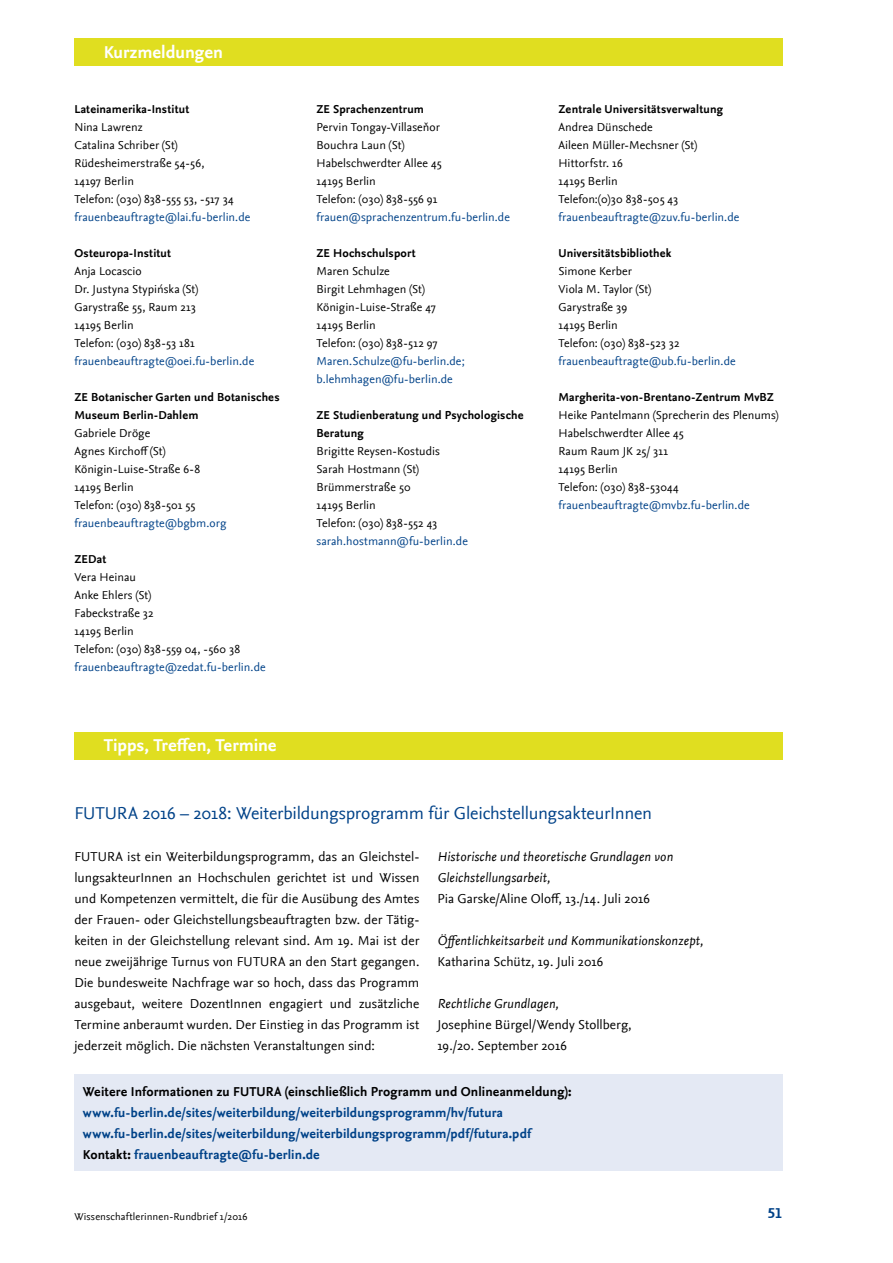
<style>
.page{position:relative;width:893px;height:1263px;background:#fff}
.page>*{position:absolute;margin:0;border:0;box-sizing:border-box;transform-origin:0 0}
.t1{font:18px "Nexus Sans";letter-spacing:-.01em;color:#004288}
.t2{font:700 18px "Nexus Sans";letter-spacing:-.005em;color:#fff}
.t3{font:700 15px "Nexus Sans TF";color:#004288}
.t4{font:13.5px/21px "Nexus Sans";letter-spacing:.005em;color:#000;text-align:justify}
.t5{font:700 13.5px/21px "Nexus Sans";letter-spacing:.01em;color:#004288}
.t6{font:italic 13.5px/21px "Nexus Sans";letter-spacing:.01em;color:#000}
.t7{font:700 13.5px "Nexus Sans";letter-spacing:.005em;color:#000}
.t8{font:12px/18px "Nexus Sans";letter-spacing:.01em;color:#000}
.t9{font:12px/18px "Nexus Sans";letter-spacing:.005em;color:#004288}
.t10{font:700 12px/18px "Nexus Sans";letter-spacing:.01em;color:#000}
.t11{font:10.5px "Nexus Sans";letter-spacing:.01em;color:#000}
.s1{font-family:"Nexus Sans Pro"}
.s2{font-weight:700}
.s3{color:#000}
</style>
<div class="page">
<div style="left:74px;top:38px;width:708px;height:28px;background:#e0de20"></div>
<div style="left:74px;top:732px;width:708px;height:27px;background:#e0de20"></div>
<div style="left:74px;top:1074px;width:708px;height:96px;background:#e4e9f4"></div>
<h1 class="t2" style="left:104px;top:42px;width:121px">Kurzmeldungen</h1>
<p class="t10" style="left:74px;top:100px;width:116px">Lateinamerika-Institut</p>
<p class="t8" style="left:74px;top:118px;width:161px">Nina Lawrenz<br>Catalina Schriber (St)<br>Rüdesheimerstraße 54-56,<br>14197 Berlin<br>Telefon: (030) 838-555 53, -517 34</p>
<p class="t9" style="left:74px;top:208px;width:177px">frauenbeauftragte@lai.fu-berlin.de</p>
<p class="t10" style="left:74px;top:244px;width:98px">Osteuropa-Institut</p>
<p class="t8" style="left:74px;top:262px;width:125px">Anja Locascio<br>Dr. Justyna Stypi<span class="s1">ń</span>ska (St)<br>Garystraße 55, Raum 213<br>14195 Berlin<br>Telefon: (030) 838-53 181</p>
<p class="t9" style="left:74px;top:352px;width:181px">frauenbeauftragte@oei.fu-berlin.de</p>
<p class="t10" style="left:74px;top:388px;width:207px">ZE Botanischer Garten und Botanisches<br>Museum Berlin-Dahlem</p>
<p class="t8" style="left:74px;top:424px;width:127px">Gabriele Dröge<br>Agnes Kirchoff (St)<br>Königin-Luise-Straße 6-8<br>14195 Berlin<br>Telefon: (030) 838-501 55</p>
<p class="t9" style="left:74px;top:514px;width:154px">frauenbeauftragte@bgbm.org</p>
<p class="t10" style="left:74px;top:550px;width:33px">ZEDat</p>
<p class="t8" style="left:74px;top:568px;width:167px">Vera Heinau<br>Anke Ehlers (St)<br>Fabeckstraße 32<br>14195 Berlin<br>Telefon: (030) 838-559 04, -560 38</p>
<p class="t9" style="left:74px;top:658px;width:193px">frauenbeauftragte@zedat.fu-berlin.de</p>
<h1 class="t2" style="left:104px;top:735px;width:174px">Tipps, Treffen, Termine</h1>
<p class="t8" style="left:316px;top:100px;width:127px"><span class="s2">ZE Sprachenzentrum<br></span>Pervin Tongay-Villase<span class="s1">ň</span>or<br>Bouchra Laun (St)<br>Habelschwerdter Allee 45<br>14195 Berlin<br>Telefon: (030) 838-556 91</p>
<p class="t9" style="left:316px;top:208px;width:195px">frauen@sprachenzentrum.fu-berlin.de</p>
<p class="t10" style="left:316px;top:244px;width:101px">ZE Hochschulsport</p>
<p class="t8" style="left:316px;top:262px;width:123px">Maren Schulze<br>Birgit Lehmhagen (St)<br>Königin-Luise-Straße 47<br>14195 Berlin<br>Telefon: (030) 838-512 97</p>
<p class="t9" style="left:316px;top:352px;width:150px">Maren.Schulze@fu-berlin.de; b.lehmhagen@fu-berlin.de</p>
<p class="t10" style="left:316px;top:406px;width:209px">ZE Studienberatung und Psychologische<br>Beratung</p>
<p class="t8" style="left:316px;top:442px;width:125px">Brigitte Reysen-Kostudis<br>Sarah Hostmann (St)<br>Brümmerstraße 50<br>14195 Berlin<br>Telefon: (030) 838-552 43</p>
<p class="t9" style="left:316px;top:532px;width:153px">sarah.hostmann@fu-berlin.de</p>
<p class="t10" style="left:558px;top:100px;width:166px">Zentrale Universitätsverwaltung</p>
<p class="t8" style="left:558px;top:118px;width:140px">Andrea Dünschede<br>Aileen Müller-Mechsner (St)<br>Hittorfstr. 16<br>14195 Berlin<br>Telefon:(0)30 838-505 43</p>
<p class="t9" style="left:558px;top:208px;width:182px">frauenbeauftragte@zuv.fu-berlin.de</p>
<p class="t10" style="left:558px;top:244px;width:115px">Universitätsbibliothek</p>
<p class="t8" style="left:558px;top:262px;width:123px">Simone Kerber<br>Viola M. Taylor (St)<br>Garystraße 39<br>14195 Berlin<br>Telefon: (030) 838-523 32</p>
<p class="t9" style="left:558px;top:352px;width:179px">frauenbeauftragte@ub.fu-berlin.de</p>
<p class="t10" style="left:558px;top:388px;width:217px">Margherita-von-Brentano-Zentrum MvBZ</p>
<p class="t8" style="left:558px;top:406px;width:222px">Heike Pantelmann (Sprecherin des Plenums)<br>Habelschwerdter Allee 45<br>Raum Raum JK 25/ 311<br>14195 Berlin<br>Telefon: (030) 838-53044</p>
<p class="t9" style="left:558px;top:496px;width:193px">frauenbeauftragte@mvbz.fu-berlin.de</p>
<h1 class="t1" style="left:74px;top:803px;width:579px">FUTURA 2016 – 2018: Weiterbildungsprogramm für GleichstellungsakteurInnen</h1>
<p class="t4" style="left:74px;top:846px;width:347px">FUTURA ist ein Weiterbildungsprogramm, das an Gleichstel&shy;lungsakteurInnen an Hochschulen gerichtet ist und Wissen und Kompetenzen vermittelt, die für die Ausübung des Amtes der Frauen- oder Gleichstellungsbeauftragten bzw. der Tätig&shy;keiten in der Gleichstellung relevant sind. Am 19. Mai ist der neue zweijährige Turnus von FUTURA an den Start gegangen.<br>Die bundesweite Nachfrage war so hoch, dass das Programm ausgebaut, weitere DozentInnen engagiert und zusätzliche Termine anberaumt wurden. Der Einstieg in das Programm ist jederzeit möglich. Die nächsten Veranstaltungen sind:</p>
<p class="t6" style="left:437px;top:846px;width:237px">Historische und theoretische Grundlagen von<br>Gleichstellungsarbeit,</p>
<p class="t4" style="left:437px;top:888px;width:214px">Pia Garske/Aline Oloff, 13./14. Juli 2016</p>
<p class="t6" style="left:437px;top:930px;width:267px">Öffentlichkeitsarbeit und Kommunikationskonzept,</p>
<p class="t4" style="left:437px;top:951px;width:167px">Katharina Schütz, 19. Juli 2016</p>
<p class="t6" style="left:437px;top:993px;width:123px">Rechtliche Grundlagen,</p>
<p class="t4" style="left:437px;top:1014px;width:196px">Josephine Bürgel/Wendy Stollberg,<br>19./20. September 2016</p>
<p class="t7" style="left:83px;top:1083px;width:490px">Weitere Informationen zu FUTURA (einschließlich Programm und Onlineanmeldung):</p>
<p class="t5" style="left:83px;top:1102px;width:450px">www.fu-berlin.de/sites/weiterbildung/weiterbildungsprogramm/hv/futura www.fu-berlin.de/sites/weiterbildung/weiterbildungsprogramm/pdf/futura.pdf<br><span class="s3">Kontakt:</span> frauenbeauftragte@fu-berlin.de</p>
<p class="t11" style="left:74px;top:1211px;width:175px">Wissenschaftlerinnen-Rundbrief 1/2016</p>
<p class="t3" style="left:768px;top:1205px;width:16px">51</p>
</div>
